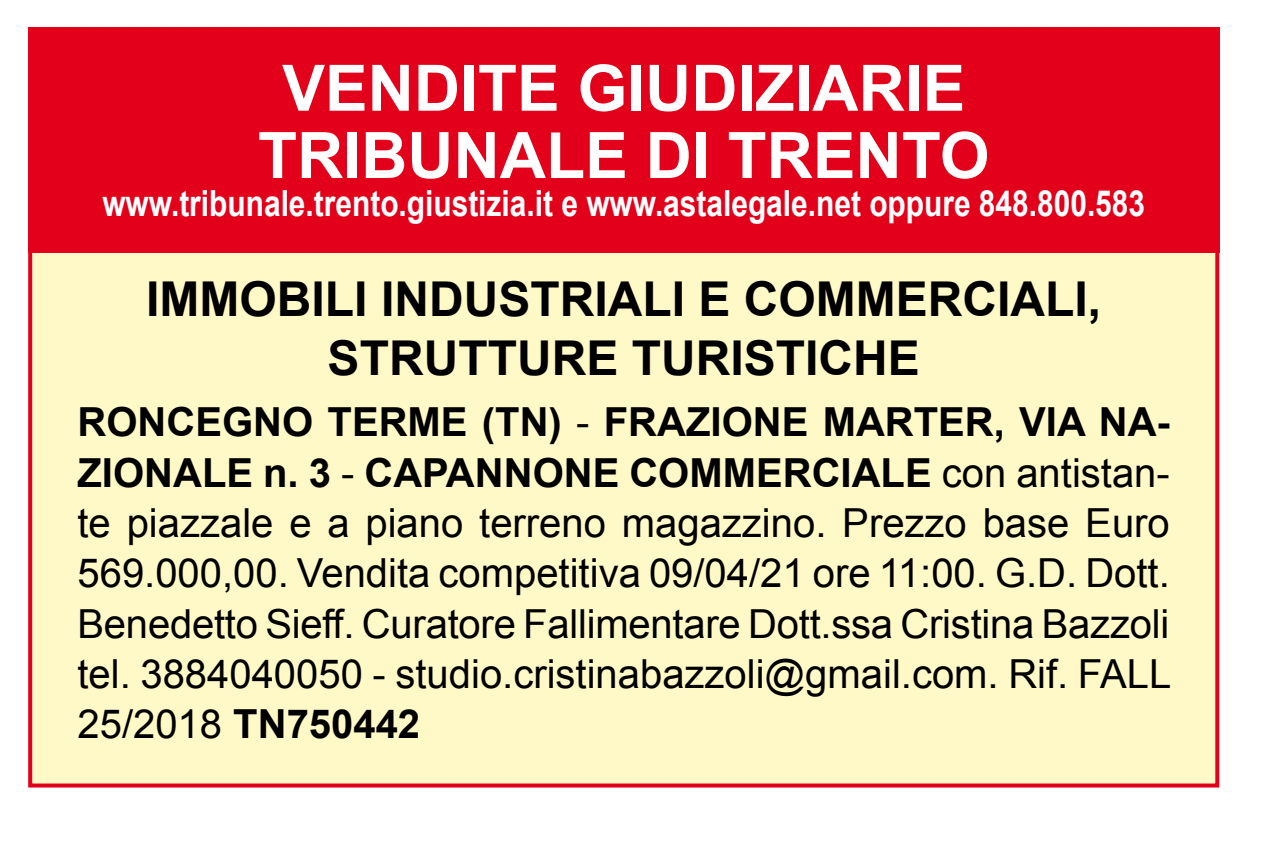
<style>
.page{position:relative;width:1279px;height:843px;background:#fff}
.page>*{position:absolute;margin:0;border:0;box-sizing:border-box;transform-origin:0 0}
.t1{font:700 64px "Arial";color:#fff}
.t2{font:700 48px/58.8px "Arial";color:#000;text-align:center}
.t3{font:40px/50.4px "Arial";color:#000;text-align:justify}
.t4{font:700 40px "Arial";color:#000}
.t5{font:700 36px "Arial";color:#fff;scale:.83 1}
.s1{font-weight:400}
.s2{font-weight:700}
</style>
<div class="page">
<div style="left:30px;top:29px;width:1187px;height:756px;background:#fff9c7"></div>
<div style="left:28px;top:27px;width:1191px;height:226px;background:#e2001a"></div>
<h1 class="t1" style="left:282px;top:45px;width:87px">VEND</h1>
<h1 class="t1" style="left:460px;top:45px;width:499px">ITE GIUD IZIARIE</h1>
<h1 class="t1" style="left:258px;top:113px;width:148px">TRIBUNALE</h1>
<h1 class="t1" style="left:645px;top:113px;width:126px">DI TRENTO</h1>
<p class="t5" style="left:102px;top:179px;width:1257px">www.tribunale.trento.giustizia.it e www.astalegale.net oppure 848.800.583</p>
<p class="t2" style="left:146px;top:271px;width:956px">Immobili industriali e commerciali, strutture turistiche</p>
<p class="t4" style="left:78px;top:395px;width:29px">RONCE</p>
<p class="t4" style="left:222px;top:395px;width:134px">GNO TERME</p>
<p class="t4" style="left:482px;top:395px;width:269px">(TN) <span class="s1">-</span> FRAZIONE</p>
<p class="t4" style="left:822px;top:395px;width:30px">MARTER</p>
<p class="t4" style="left:993px;top:395px;width:177px">, VIA NA-</p>
<p class="t4" style="left:77px;top:445px;width:64px">ZIONALE</p>
<p class="t4" style="left:263px;top:445px;width:213px">n. 3 <span class="s1">-</span> CAPANNONE</p>
<p class="t4" style="left:629px;top:445px;width:31px">COMMERC</p>
<p class="t4" style="left:840px;top:445px;width:39px">IALE</p>
<p class="t3" style="left:77px;top:447px;width:1095px;text-indent:864px">con antistan&shy;te piazzale e a piano terreno magazzino. Prezzo base Euro 569.000,00. Vendita competitiva 09/04/21 ore 11:00. G.D. Dott.<br>Benedetto Sieff. Curatore Fallimentare Dott.ssa Cristina Bazzoli tel. 3884040050 - studio.cristinabazzoli@gmail.com. Rif. FALL 25/2018 <span class="s2">TN 750442</span></p>
</div>
